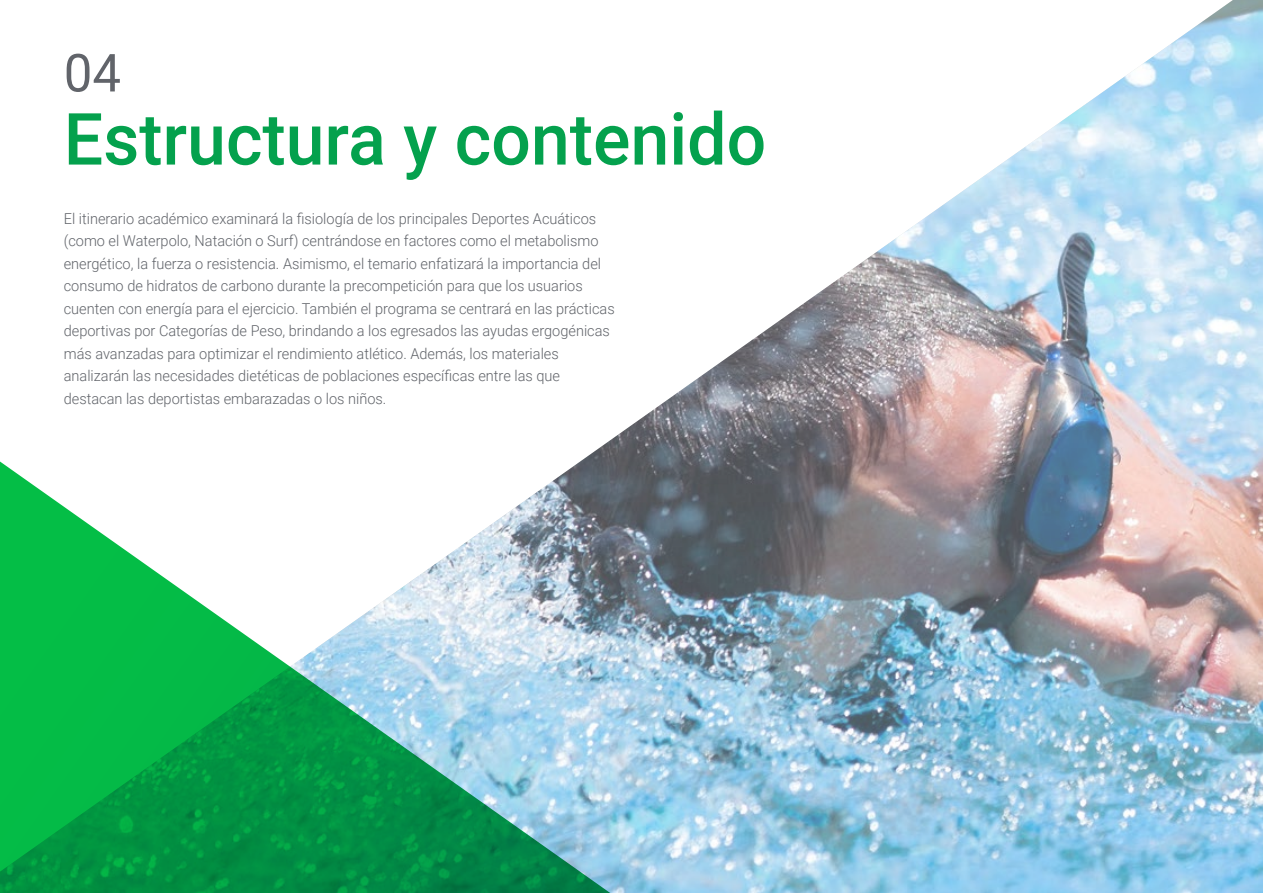
<style>
.page{position:relative;width:1263px;height:893px;background:#fff}
.page>*{position:absolute;margin:0;border:0;box-sizing:border-box;transform-origin:0 0}
.t1{font:500 72px "Roboto";color:#04a14d}
.t2{font:52.5px "Roboto";color:#61646a}
.t3{font:300 15px/22.5px "Roboto";color:#61646a}
</style>
<div class="page">
<img style="left:602px;top:0;width:661px;height:893px">
<svg style="left:0;top:446px;width:640px;height:447px"></svg>
<h2 class="t2" style="left:64px;top:36px;width:59px">04</h2>
<h1 class="t1" style="left:64px;top:89px;width:704px">Estructura y contenido</h1>
<p class="t3" style="left:64px;top:207px;width:552px">El itinerario académico examinará la fisiología de los principales Deportes Acuáticos (como el Waterpolo, Natación o Surf) centrándose en factores como el metabolismo energético, la fuerza o resistencia. Asimismo, el temario enfatizará la importancia del consumo de hidratos de carbono durante la precompetición para que los usuarios cuenten con energía para el ejercicio. También el programa se centrará en las prácticas deportivas por Categorías de Peso, brindando a los egresados las ayudas ergogénicas más avanzadas para optimizar el rendimiento atlético. Además, los materiales analizarán las necesidades dietéticas de poblaciones específicas entre las que destacan las deportistas embarazadas o los niños.</p>
</div>
